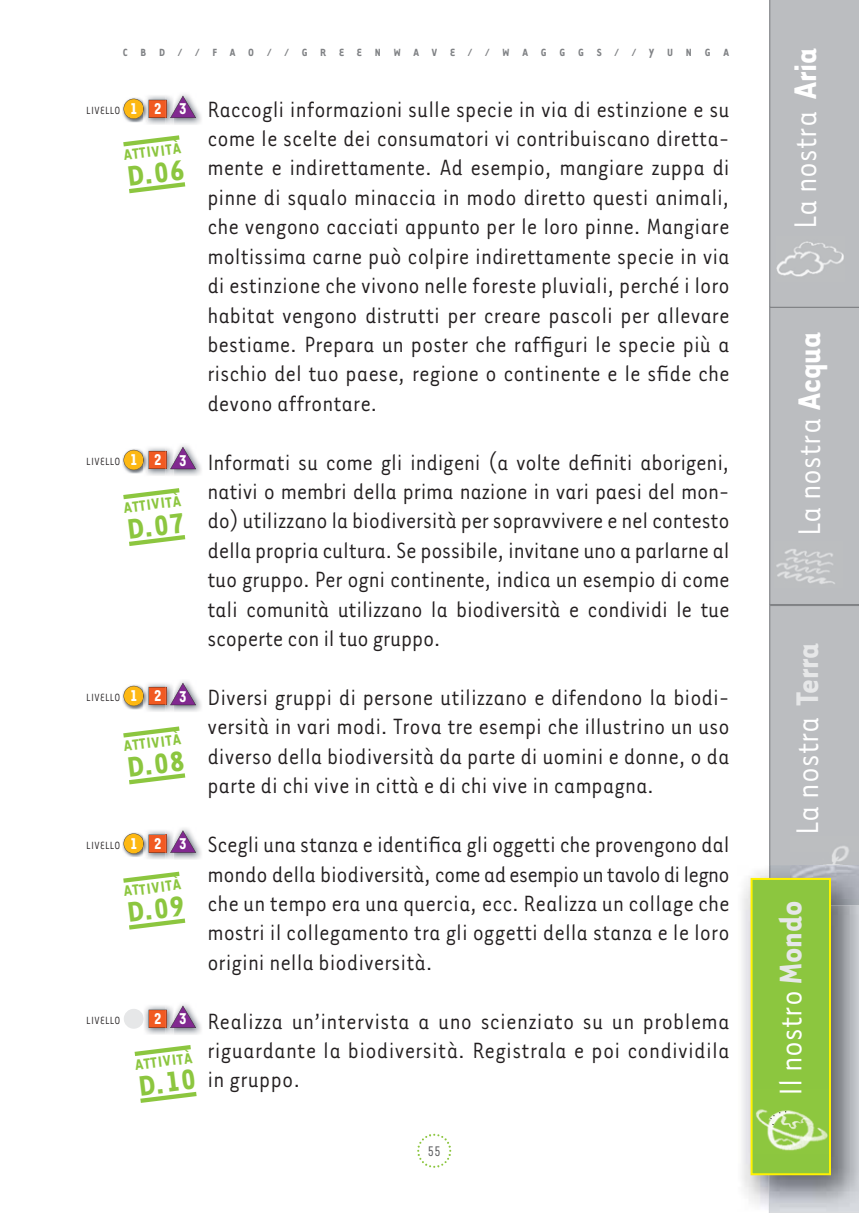
<style>
.page{position:relative;width:859px;height:1213px;background:#fff}
.page>*{position:absolute;margin:0;border:0;box-sizing:border-box;transform-origin:0 0}
.t1{font:36px "Tarzana Narrow";color:#fff}
.t2{font:700 32.4px "Tarzana Narrow";color:#8cc63f;scale:1.05 1}
.t3{font:25.4px/29.4px "Tarzana Narrow";color:#231f20;text-align:justify}
.t4{font:700 18px "Tarzana Narrow";color:#fff}
.t5{font:700 17px "Tarzana Narrow";color:#8cc63f}
.t6{font:16px "Tarzana Narrow";color:#58595b}
.t7{font:12px "Tarzana Narrow";letter-spacing:.03em;color:#231f20}
.t8{font:700 12px "Tarzana Narrow";letter-spacing:1.07em;color:#808285}
.s1{font-weight:700}
.s2{font-weight:700;font-size:18px;color:#fff}
.s3{font-weight:700;color:#e6e7e8}
</style>
<div class="page">
<svg style="left:417px;top:1133px;width:34px;height:34px"></svg>
<img style="left:122px;top:104px;width:21px;height:18px">
<img style="left:143px;top:95px;width:23px;height:30px">
<img style="left:166px;top:94px;width:35px;height:31px">
<svg style="left:124px;top:96px;width:72px;height:23px;background:#cb967f"></svg>
<svg style="left:123px;top:135px;width:56px;height:11px"></svg>
<svg style="left:129px;top:182px;width:56px;height:11px"></svg>
<img style="left:122px;top:455px;width:21px;height:18px">
<img style="left:143px;top:470px;width:23px;height:6px">
<img style="left:166px;top:445px;width:35px;height:31px">
<svg style="left:124px;top:447px;width:72px;height:23px;background:#cc9680"></svg>
<img style="left:122px;top:691px;width:21px;height:18px">
<img style="left:143px;top:706px;width:23px;height:6px">
<img style="left:166px;top:681px;width:35px;height:31px">
<svg style="left:124px;top:682px;width:72px;height:24px"></svg>
<img style="left:122px;top:839px;width:21px;height:18px">
<img style="left:143px;top:853px;width:23px;height:6px">
<img style="left:166px;top:828px;width:36px;height:31px">
<svg style="left:124px;top:830px;width:72px;height:23px;background:#ce9882"></svg>
<div style="left:124px;top:1008px;width:20px;height:20px;background:#e6e7e8;border-radius:50%"></div>
<img style="left:144px;top:1027px;width:22px;height:7px">
<img style="left:166px;top:1004px;width:35px;height:30px">
<svg style="left:143px;top:1005px;width:53px;height:22px"></svg>
<svg style="left:123px;top:488px;width:56px;height:11px"></svg>
<svg style="left:129px;top:535px;width:56px;height:11px"></svg>
<svg style="left:123px;top:726px;width:56px;height:11px"></svg>
<svg style="left:129px;top:773px;width:56px;height:11px"></svg>
<svg style="left:123px;top:871px;width:56px;height:11px"></svg>
<svg style="left:129px;top:918px;width:56px;height:11px"></svg>
<svg style="left:135px;top:1045px;width:56px;height:10px"></svg>
<svg style="left:140px;top:1091px;width:57px;height:11px"></svg>
<svg style="left:750px;top:0;width:109px;height:1213px;background:#bac5af"></svg>
<p class="t8" style="left:123px;top:45px;width:607px">CBD//FAO//GREENWAVE//WAGGGS//YUNGA</p>
<p class="t1" style="left:794px;top:229px;width:183px;rotate:-90deg">La nostra <span class="s1">Aria</span></p>
<p class="t3" style="left:207px;top:97px;width:524px">Raccogli informazioni sulle specie in via di estinzione e su come le scelte dei consumatori vi contribuiscano diretta&shy;mente e indirettamente. Ad esempio, mangiare zuppa di pinne di squalo minaccia in modo diretto questi animali, che vengono cacciati appunto per le loro pinne. Mangiare moltissima carne può colpire indirettamente specie in via di estinzione che vivono nelle foreste pluviali, perché i loro habitat vengono distrutti per creare pascoli per allevare bestiame. Prepara un poster che raffiguri le specie più a rischio del tuo paese, regione o continente e le sfide che devono affrontare.</p>
<p class="t3" style="left:207px;top:450px;width:524px">Informati su come gli indigeni (a volte definiti aborigeni, nativi o membri della prima nazione in vari paesi del mon&shy;do) utilizzano la biodiversità per sopravvivere e nel contesto della propria cultura. Se possibile, invitane uno a parlarne al tuo gruppo. Per ogni continente, indica un esempio di come tali comunità utilizzano la biodiversità e condividi le tue scoperte con il tuo gruppo.</p>
<p class="t3" style="left:207px;top:685px;width:524px">Diversi gruppi di persone utilizzano e difendono la biodi&shy;versità in vari modi. Trova tre esempi che illustrino un uso diverso della biodiversità da parte di uomini e donne, o da parte di chi vive in città e di chi vive in campagna.</p>
<p class="t3" style="left:207px;top:832px;width:524px">Scegli una stanza e identifica gli oggetti che provengono dal mondo della biodiversità, come ad esempio un tavolo di legno che un tempo era una quercia, ecc. Realizza un collage che mostri il collegamento tra gli oggetti della stanza e le loro origini nella biodiversità.</p>
<p class="t3" style="left:207px;top:1008px;width:524px">Realizza un’intervista a uno scienziato su un problema riguardante la biodiversità. Registrala e poi condividila in gruppo.</p>
<p class="t7" style="left:86px;top:107px;width:102px">LIVELLO <span class="s2">1 2 3</span></p>
<p class="t5" style="left:123px;top:144px;width:59px;rotate:-7deg">ATTIVITÀ</p>
<p class="t2" style="left:125px;top:156px;width:57px;rotate:-7deg">D.06</p>
<p class="t1" style="left:798px;top:536px;width:206px;rotate:-90deg">La nostra <span class="s1">Acqua</span></p>
<p class="t7" style="left:86px;top:458px;width:102px">LIVELLO <span class="s2">1 2 3</span></p>
<p class="t5" style="left:123px;top:497px;width:59px;rotate:-7deg">ATTIVITÀ</p>
<p class="t2" style="left:125px;top:509px;width:57px;rotate:-7deg">D.07</p>
<p class="t1" style="left:796px;top:834px;width:194px;rotate:-90deg">La nostra <span class="s3">Terra</span></p>
<p class="t7" style="left:86px;top:694px;width:102px">LIVELLO <span class="s2">1 2 3</span></p>
<p class="t5" style="left:123px;top:735px;width:59px;rotate:-7deg">ATTIVITÀ</p>
<p class="t2" style="left:125px;top:747px;width:57px;rotate:-7deg">D.08</p>
<p class="t7" style="left:86px;top:841px;width:102px">LIVELLO <span class="s2">1 2 3</span></p>
<p class="t5" style="left:123px;top:880px;width:59px;rotate:-7deg">ATTIVITÀ</p>
<p class="t2" style="left:125px;top:892px;width:57px;rotate:-7deg">D.09</p>
<p class="t1" style="left:780px;top:1095px;width:197px;rotate:-90deg">Il nostro <span class="s3">Mondo</span></p>
<p class="t7" style="left:86px;top:1016px;width:36px">LIVELLO</p>
<p class="t4" style="left:154px;top:1007px;width:34px">2 3</p>
<p class="t5" style="left:134px;top:1053px;width:59px;rotate:-7deg">ATTIVITÀ</p>
<p class="t2" style="left:136px;top:1065px;width:57px;rotate:-7deg">D.10</p>
<p class="t6" style="left:427px;top:1146px;width:15px">55</p>
</div>
